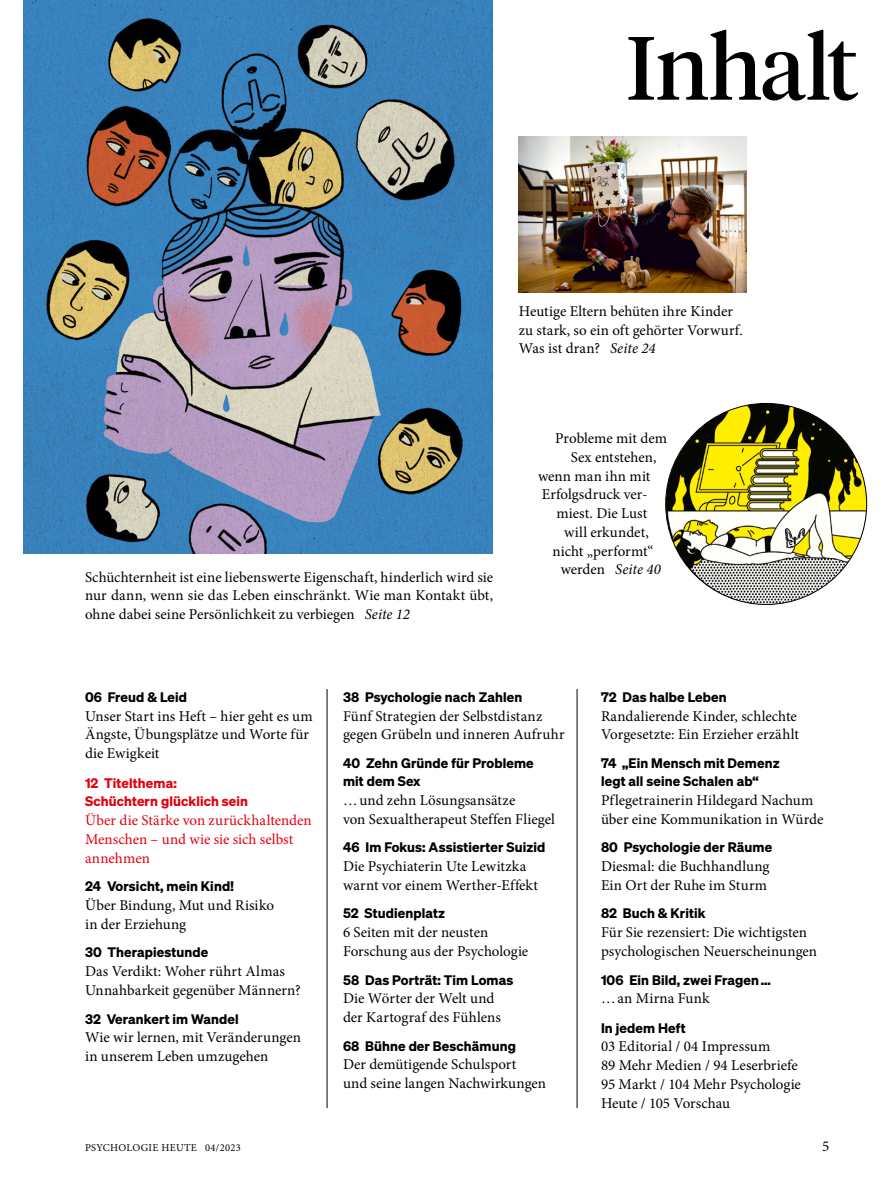
<style>
.page{position:relative;width:893px;height:1191px;background:#fff}
.page>*{position:absolute;margin:0;border:0;box-sizing:border-box;transform-origin:0 0}
.t1{font:89.25px "Tiempos Headline";letter-spacing:-.01em;color:#000}
.t2{font:15px/18.8px "Minion Pro";color:#000}
.t3{font:15px/18.8px "Minion Pro";color:#e2000f}
.t4{font:italic 15px "Minion Pro";letter-spacing:.01em;color:#000}
.t5{font:13.5px/18px "Sohne Dreiviertelfett";letter-spacing:.01em;color:#000}
.t6{font:13.5px/18.8px "Sohne Dreiviertelfett";letter-spacing:.01em;color:#e2000f}
.t7{font:10.5px "Minion Pro";letter-spacing:.03em;color:#000}
.s1{font-style:italic}
.s2{font-style:normal}
</style>
<div class="page">
<img style="left:24px;top:0;width:469px;height:553px">
<img style="left:519px;top:136px;width:227px;height:157px">
<hr style="left:327px;top:689px;width:1px;height:419px;background:#000">
<hr style="left:577px;top:689px;width:1px;height:419px;background:#000">
<img style="left:666px;top:403px;width:201px;height:201px;border-radius:100px">
<h1 class="t1" style="left:626px;top:7px;width:234px">Inhalt</h1>
<p class="t2" style="left:519px;top:302px;width:226px">Heutige Eltern behüten ihre Kinder zu stark, so ein oft gehörter Vorwurf.<br>Was ist dran? <span class="s1">Seite 24</span></p>
<p class="t2" style="left:85px;top:567px;width:410px;text-align:justify">Schüchternheit ist eine liebenswerte Eigenschaft, hinderlich wird sie nur dann, wenn sie das Leben einschränkt. Wie man Kontakt übt, ohne dabei seine Persönlichkeit zu verbiegen <span class="s1">Seite 12</span></p>
<p class="t2" style="left:555px;top:429px;width:113px">Probleme mit dem</p>
<p class="t2" style="left:571px;top:448px;width:87px">Sex entstehen,</p>
<p class="t2" style="left:538px;top:466px;width:114px">wenn man ihn mit</p>
<p class="t2" style="left:542px;top:485px;width:107px">Erfolgsdruck ver-</p>
<p class="t2" style="left:556px;top:504px;width:93px">miest. Die Lust</p>
<p class="t2" style="left:564px;top:523px;width:86px">will erkundet,</p>
<p class="t2" style="left:552px;top:541px;width:102px">nicht „performt“</p>
<p class="t4" style="left:561px;top:559px;width:102px"><span class="s2">werden</span> Seite 40</p>
<p class="t5" style="left:85px;top:687px;width:104px">06 Freud &amp; Leid</p>
<p class="t2" style="left:85px;top:706px;width:229px">Unser Start ins Heft – hier geht es um<br>Ängste, Übungsplätze und Worte für die Ewigkeit</p>
<p class="t6" style="left:85px;top:773px;width:165px">12 Titelthema:<br>Schüchtern glücklich sein</p>
<p class="t3" style="left:85px;top:811px;width:228px">Über die Stärke von zurückhaltenden<br>Menschen – und wie sie sich selbst annehmen</p>
<p class="t5" style="left:85px;top:877px;width:150px">24 Vorsicht, mein Kind!</p>
<p class="t2" style="left:85px;top:896px;width:190px">Über Bindung, Mut und Risiko in der Erziehung</p>
<p class="t5" style="left:85px;top:943px;width:125px">30 Therapiestunde</p>
<p class="t2" style="left:85px;top:962px;width:217px">Das Verdikt: Woher rührt Almas<br>Unnahbarkeit gegenüber Männern?</p>
<p class="t5" style="left:85px;top:1009px;width:155px">32 Verankert im Wandel</p>
<p class="t2" style="left:85px;top:1028px;width:217px">Wie wir lernen, mit Veränderungen in unserem Leben umzugehen</p>
<p class="t5" style="left:343px;top:687px;width:181px">38 Psychologie nach Zahlen</p>
<p class="t2" style="left:343px;top:706px;width:223px">Fünf Strategien der Selbstdistanz gegen Grübeln und inneren Aufruhr</p>
<p class="t5" style="left:343px;top:754px;width:192px">40 Zehn Gründe für Probleme mit dem Sex</p>
<p class="t2" style="left:343px;top:790px;width:213px">…und zehn Lösungsansätze<br>von Sexualtherapeut Steffen Fliegel</p>
<p class="t5" style="left:343px;top:838px;width:204px">46 Im Fokus: Assistierter Suizid</p>
<p class="t2" style="left:343px;top:857px;width:196px">Die Psychiaterin Ute Lewitzka warnt vor einem Werther-Effekt</p>
<p class="t5" style="left:343px;top:904px;width:104px">52 Studienplatz</p>
<p class="t2" style="left:343px;top:923px;width:187px">6 Seiten mit der neusten<br>Forschung aus der Psychologie</p>
<p class="t5" style="left:343px;top:970px;width:172px">58 Das Porträt: Tim Lomas</p>
<p class="t2" style="left:343px;top:989px;width:159px">Die Wörter der Welt und der Kartograf des Fühlens</p>
<p class="t5" style="left:343px;top:1036px;width:174px">68 Bühne der Beschämung</p>
<p class="t2" style="left:343px;top:1055px;width:205px">Der demütigende Schulsport<br>und seine langen Nachwirkungen</p>
<p class="t5" style="left:601px;top:687px;width:127px">72 Das halbe Leben</p>
<p class="t2" style="left:601px;top:706px;width:199px">Randalierende Kinder, schlechte<br>Vorgesetzte: Ein Erzieher erzählt</p>
<p class="t5" style="left:601px;top:754px;width:180px">74 „Ein Mensch mit Demenz legt all seine Schalen ab“</p>
<p class="t2" style="left:601px;top:790px;width:224px">Pflegetrainerin Hildegard Nachum über eine Kommunikation in Würde</p>
<p class="t5" style="left:601px;top:838px;width:173px">80 Psychologie der Räume</p>
<p class="t2" style="left:601px;top:857px;width:170px">Diesmal: die Buchhandlung<br>Ein Ort der Ruhe im Sturm</p>
<p class="t5" style="left:601px;top:904px;width:106px">82 Buch &amp; Kritik</p>
<p class="t2" style="left:601px;top:923px;width:218px">Für Sie rezensiert: Die wichtigsten psychologischen Neuerscheinungen</p>
<p class="t5" style="left:601px;top:970px;width:171px">106 Ein Bild, zwei Fragen…</p>
<p class="t2" style="left:601px;top:989px;width:110px">…an Mirna Funk</p>
<p class="t5" style="left:601px;top:1018px;width:86px">In jedem Heft</p>
<p class="t2" style="left:601px;top:1037px;width:202px">03 Editorial / 04 Impressum<br>89 Mehr Medien / 94 Leserbriefe<br>95 Markt / 104 Mehr Psychologie<br>Heute / 105 Vorschau</p>
<p class="t7" style="left:85px;top:1140px;width:157px">PSYCHOLOGIE HEUTE 04/2023</p>
<p class="t2" style="left:822px;top:1136px;width:9px">5</p>
</div>
